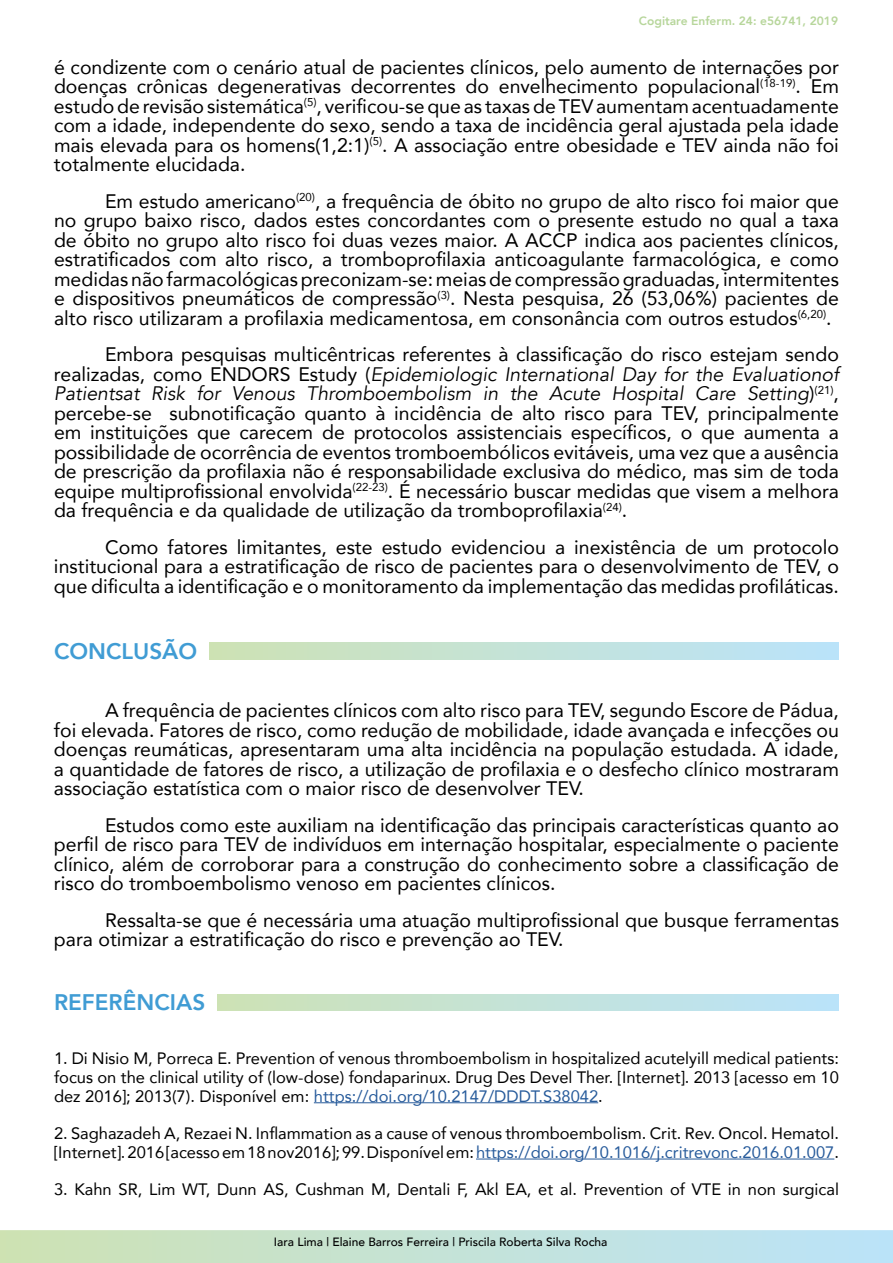
<style>
.page{position:relative;width:893px;height:1263px;background:#fff}
.page>*{position:absolute;margin:0;border:0;box-sizing:border-box;transform-origin:0 0}
.t1{font:800 22.5px "Avenir";color:#409cd4}
.t2{font:19.5px/19.5px "Avenir";color:#000;text-align:justify}
.t3{font:16.5px/18.8px "Avenir";color:#000;text-align:justify}
.t4{font:500 12px "Avenir";color:#000}
.t5{font:800 12px "Avenir";color:#b7d69b}
.s1{font-style:italic}
.s2{color:#275b9b}
</style>
<div class="page">
<svg style="left:0;top:1230px;width:893px;height:33px;background:#c4e2d6"></svg>
<div style="left:210px;top:643px;width:629px;height:16px;background:linear-gradient(to right,#cee2b4,#bae3fb)"></div>
<div style="left:218px;top:994px;width:621px;height:16px;background:linear-gradient(to right,#cde2b5,#bae3fb)"></div>
<hr style="left:314px;top:1102px;width:284px;height:1px;background:#275b9b">
<hr style="left:476px;top:1158px;width:358px;height:1px;background:#275b9b">
<p class="t5" style="left:639px;top:12px;width:201px">Cogitare Enferm. 24: e56741, 2019</p>
<p class="t2" style="left:54px;top:56px;width:786px">é condizente com o cenário atual de pacientes clínicos, pelo aumento de internações por doenças crônicas degenerativas decorrentes do envelhecimento populacional<sup>(18-19)</sup>. Em estudo de revisão sistemática<sup>(5)</sup>, verificou-se que as taxas de TEV aumentam acentuadamente com a idade, independente do sexo, sendo a taxa de incidência geral ajustada pela idade mais elevada para os homens(1,2:1)<sup>(5)</sup>. A associação entre obesidade e TEV ainda não foi totalmente elucidada.</p>
<p class="t2" style="left:54px;top:190px;width:786px;text-indent:51px">Em estudo americano<sup>(20)</sup>, a frequência de óbito no grupo de alto risco foi maior que no grupo baixo risco, dados estes concordantes com o presente estudo no qual a taxa de óbito no grupo alto risco foi duas vezes maior. A ACCP indica aos pacientes clínicos, estratificados com alto risco, a tromboprofilaxia anticoagulante farmacológica, e como medidas não farmacológicas preconizam-se: meias de compressão graduadas, intermitentes e dispositivos pneumáticos de compressão<sup>(3)</sup>. Nesta pesquisa, 26 (53,06%) pacientes de alto risco utilizaram a profilaxia medicamentosa, em consonância com outros estudos<sup>(6,20)</sup>.</p>
<p class="t2" style="left:54px;top:344px;width:786px;text-indent:51px">Embora pesquisas multicêntricas referentes à classificação do risco estejam sendo realizadas, como ENDORS Estudy (<span class="s1">Epidemiologic International Day for the Evaluationof Patientsat Risk for Venous Thromboembolism in the Acute Hospital Care Setting</span>)<sup>(21)</sup>, percebe-se subnotificação quanto à incidência de alto risco para TEV, principalmente em instituições que carecem de protocolos assistenciais específicos, o que aumenta a possibilidade de ocorrência de eventos tromboembólicos evitáveis, uma vez que a ausência de prescrição da profilaxia não é responsabilidade exclusiva do médico, mas sim de toda equipe multiprofissional envolvida<sup>(22-23)</sup>. É necessário buscar medidas que visem a melhora da frequência e da qualidade de utilização da tromboprofilaxia<sup>(24)</sup>.</p>
<p class="t2" style="left:54px;top:536px;width:786px;text-indent:51px">Como fatores limitantes, este estudo evidenciou a inexistência de um protocolo institucional para a estratificação de risco de pacientes para o desenvolvimento de TEV, o que dificulta a identificação e o monitoramento da implementação das medidas profiláticas.</p>
<p class="t1" style="left:54px;top:634px;width:145px">CONCLUSÃO</p>
<p class="t2" style="left:54px;top:700px;width:786px;text-indent:51px">A frequência de pacientes clínicos com alto risco para TEV, segundo Escore de Pádua, foi elevada. Fatores de risco, como redução de mobilidade, idade avançada e infecções ou doenças reumáticas, apresentaram uma alta incidência na população estudada. A idade, a quantidade de fatores de risco, a utilização de profilaxia e o desfecho clínico mostraram associação estatística com o maior risco de desenvolver TEV.</p>
<p class="t2" style="left:54px;top:815px;width:786px;text-indent:51px">Estudos como este auxiliam na identificação das principais características quanto ao perfil de risco para TEV de indivíduos em internação hospitalar, especialmente o paciente clínico, além de corroborar para a construção do conhecimento sobre a classificação de risco do tromboembolismo venoso em pacientes clínicos.</p>
<p class="t2" style="left:54px;top:910px;width:786px;text-indent:51px">Ressalta-se que é necessária uma atuação multiprofissional que busque ferramentas para otimizar a estratificação do risco e prevenção ao TEV.</p>
<p class="t1" style="left:54px;top:985px;width:153px">REFERÊNCIAS</p>
<p class="t3" style="left:54px;top:1048px;width:786px">1. Di Nisio M, Porreca E. Prevention of venous thromboembolism in hospitalized acutelyill medical patients: focus on the clinical utility of (low-dose) fondaparinux. Drug Des Devel Ther. [Internet]. 2013 [acesso em 10 dez 2016]; 2013(7). Disponível em: <span class="s2">https://doi.org/10.2147/DDDT.S38042</span>.</p>
<p class="t3" style="left:54px;top:1123px;width:786px">2. Saghazadeh A, Rezaei N. Inflammation as a cause of venous thromboembolism. Crit. Rev. Oncol. Hematol. [Internet]. 2016 [acesso em 18 nov2016]; 99. Disponível em: <span class="s2">https://doi.org/10.1016/j.critrevonc.2016.01.007</span>.</p>
<p class="t3" style="left:54px;top:1180px;width:786px">3. Kahn SR, Lim WT, Dunn AS, Cushman M, Dentali F, Akl EA, et al. Prevention of VTE in non surgical</p>
<p class="t4" style="left:274px;top:1232px;width:335px">Iara Lima | Elaine Barros Ferreira | Priscila Roberta Silva Rocha</p>
</div>
